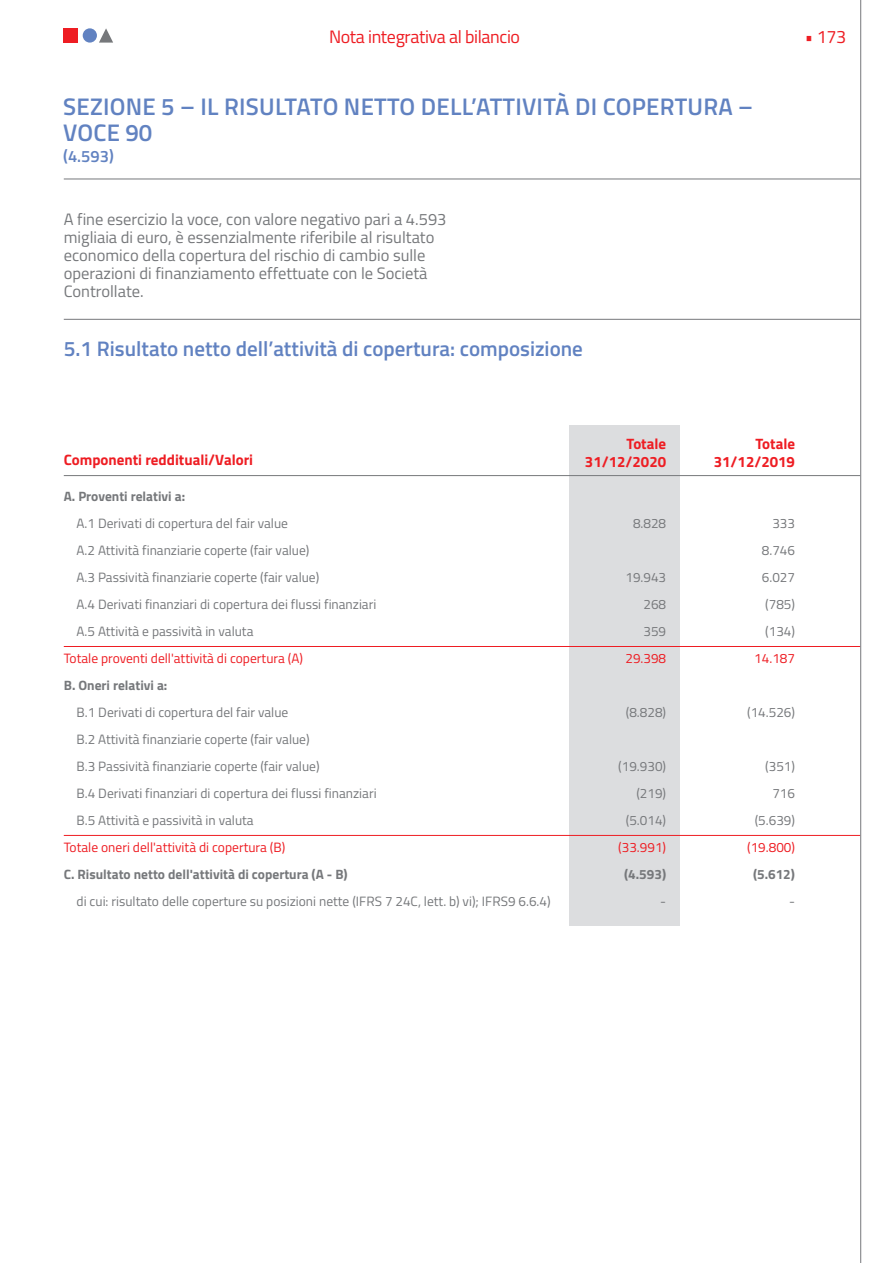
<style>
.page{position:relative;width:893px;height:1263px;background:#fff}
.page>*{position:absolute;margin:0;border:0;box-sizing:border-box;transform-origin:0 0}
.t1{font:600 24px/25.5px "Titillium";letter-spacing:.01em;color:#6182c1}
.t2{font:600 21px "Titillium";color:#6182c1}
.t3{font:18px "Titillium";letter-spacing:-.02em;color:#ee1d23}
.t4{font:16.5px/18px "Titillium";color:#76787b}
.t5{font:600 16.5px "Titillium";color:#6182c1}
.t6{font:700 15px/18px "Titillium";color:#ee1d23;text-align:right}
.t7{font:13.5px/27px "Titillium";color:#76787b}
.t8{font:13.5px "Titillium";color:#ee1d23}
.t9{font:700 13.5px "Titillium";color:#76787b}
</style>
<div class="page">
<div style="left:64px;top:28px;width:14px;height:15px;background:#ee1d23"></div>
<svg style="left:99px;top:28px;width:14px;height:15px"></svg>
<div style="left:83px;top:28px;width:14px;height:15px;background:#6182c1;border-radius:50%"></div>
<hr style="left:64px;top:319px;width:796px;height:1px;background:#76787b">
<hr style="left:64px;top:179px;width:796px;height:1px;background:#76787b">
<div style="left:569px;top:425px;width:111px;height:501px;background:#dcdddf"></div>
<hr style="left:64px;top:475px;width:796px;height:1px;background:#76787b">
<hr style="left:64px;top:835px;width:796px;height:1px;background:#ee1d23">
<hr style="left:64px;top:646px;width:796px;height:1px;background:#ee1d23">
<hr style="left:860px;top:0;width:1px;height:1263px;background:#76787b">
<h3 class="t3" style="left:329px;top:23px;width:192px">Nota integrativa al bilancio</h3>
<h1 class="t1" style="left:63px;top:93px;width:691px">SEZIONE 5 – IL RISULTATO NETTO DELL’ATTIVITÀ DI COPERTURA –<br>VOCE 90</h1>
<p class="t5" style="left:63px;top:144px;width:52px">(4.593)</p>
<p class="t4" style="left:64px;top:209px;width:384px">A fine esercizio la voce, con valore negativo pari a 4.593 migliaia di euro, è essenzialmente riferibile al risultato economico della copertura del rischio di cambio sulle operazioni di finanziamento effettuate con le Società Controllate.</p>
<h2 class="t2" style="left:64px;top:333px;width:521px">5.1 Risultato netto dell’attività di copertura: composizione</h2>
<h3 class="t3" style="left:805px;top:23px;width:43px">• 173</h3>
<p class="t6" style="left:626px;top:434px;width:41px">Totale</p>
<p class="t6" style="left:64px;top:450px;width:191px">Componenti reddituali/Valori</p>
<p class="t6" style="left:585px;top:452px;width:83px">31/12/2020</p>
<p class="t9" style="left:64px;top:486px;width:123px">A. Proventi relativi a:</p>
<p class="t7" style="left:77px;top:509px;width:301px">A.1 Derivati di copertura del fair value<br>A.2 Attività finanziarie coperte (fair value)<br>A.3 Passività finanziarie coperte (fair value)<br>A.4 Derivati finanziari di copertura dei flussi finanziari A.5 Attività e passività in valuta</p>
<p class="t8" style="left:64px;top:648px;width:241px">Totale proventi dell'attività di copertura (A)</p>
<p class="t9" style="left:64px;top:675px;width:105px">B. Oneri relativi a:</p>
<p class="t7" style="left:77px;top:698px;width:302px">B.1 Derivati di copertura del fair value<br>B.2 Attività finanziarie coperte (fair value)<br>B.3 Passività finanziarie coperte (fair value)<br>B.4 Derivati finanziari di copertura dei flussi finanziari B.5 Attività e passività in valuta</p>
<p class="t8" style="left:64px;top:837px;width:223px">Totale oneri dell'attività di copertura (B)</p>
<p class="t9" style="left:64px;top:864px;width:285px">C. Risultato netto dell'attività di copertura (A - B)</p>
<p class="t7" style="left:77px;top:887px;width:476px">di cui: risultato delle coperture su posizioni nette (IFRS 7 24C, lett. b) vi); IFRS9 6.6.4)</p>
<p class="t7" style="left:633px;top:509px;width:35px">8.828</p>
<p class="t7" style="left:643px;top:563px;width:24px;text-align:justify;text-indent:-18px">19.943<br>268<br>359</p>
<p class="t8" style="left:625px;top:648px;width:42px">29.398</p>
<p class="t7" style="left:626px;top:698px;width:42px">(8.828)</p>
<p class="t7" style="left:618px;top:752px;width:49px;text-align:right">(19.930) (219) (5.014)</p>
<p class="t8" style="left:618px;top:837px;width:49px">(33.991)</p>
<p class="t9" style="left:624px;top:864px;width:44px">(4.593)</p>
<p class="t7" style="left:660px;top:887px;width:7px">-</p>
<p class="t6" style="left:714px;top:434px;width:83px">Totale<br>31/12/2019</p>
<p class="t7" style="left:762px;top:509px;width:35px;text-align:justify;text-indent:10px">333<br>8.746<br>6.027 (785) (134)</p>
<p class="t8" style="left:754px;top:648px;width:42px">14.187</p>
<p class="t7" style="left:747px;top:698px;width:49px">(14.526)</p>
<p class="t7" style="left:755px;top:752px;width:42px;text-align:right">(351)<br>716 (5.639)</p>
<p class="t8" style="left:747px;top:837px;width:49px">(19.800)</p>
<p class="t9" style="left:753px;top:864px;width:44px">(5.612)</p>
<p class="t7" style="left:789px;top:887px;width:7px">-</p>
</div>
